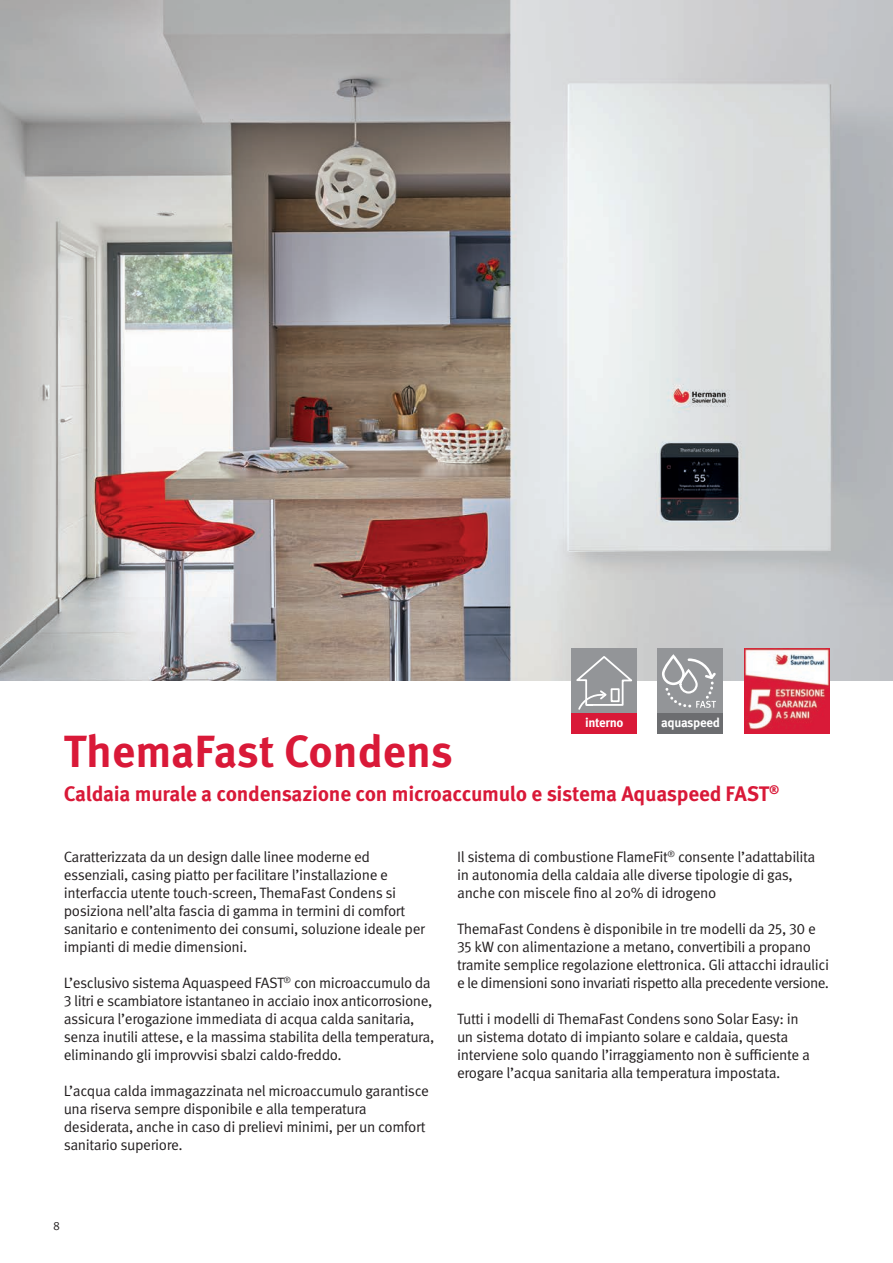
<style>
.page{position:relative;width:893px;height:1263px;background:#fff}
.page>*{position:absolute;margin:0;border:0;box-sizing:border-box;transform-origin:0 0}
.t1{font:700 45px "Meta Pro";color:#d91938}
.t2{font:700 21px "Meta Pro";letter-spacing:-.015em;color:#d91938}
.t3{font:15px/18px "Meta Pro Norm";letter-spacing:-.025em;color:#231f20}
.t4{font:700 12.9px "Meta Pro";letter-spacing:-.025em;color:#fff}
.t5{font:12px "Meta Pro Norm";color:#231f20}
</style>
<div class="page">
<img style="left:0;top:0;width:893px;height:680px">
<div style="left:658px;top:648px;width:65px;height:65px;background:#939598"></div>
<div style="left:658px;top:713px;width:65px;height:20px;background:#6c6d70"></div>
<div style="left:662px;top:655px;width:23px;height:30px;border:3px solid #fff;border-radius:10px"></div>
<svg style="left:663px;top:657px;width:53px;height:51px"></svg>
<div style="left:572px;top:648px;width:65px;height:65px;background:#939598"></div>
<div style="left:572px;top:713px;width:65px;height:20px;background:#d91938"></div>
<svg style="left:576px;top:656px;width:56px;height:54px"></svg>
<img style="left:744px;top:648px;width:85px;height:85px">
<p class="t4" style="left:585px;top:712px;width:40px">interno</p>
<p class="t4" style="left:661px;top:712px;width:60px">aquaspeed</p>
<h1 class="t1" style="left:64px;top:717px;width:391px">ThemaFast Condens</h1>
<h2 class="t2" style="left:64px;top:778px;width:717px">Caldaia murale a condensazione con microaccumulo e sistema Aquaspeed FAST<sup>®</sup></h2>
<p class="t3" style="left:64px;top:847px;width:363px">Caratterizzata da un design dalle linee moderne ed essenziali, casing piatto per facilitare l’installazione e interfaccia utente touch-screen, ThemaFast Condens si posiziona nell’alta fascia di gamma in termini di comfort sanitario e contenimento dei consumi, soluzione ideale per impianti di medie dimensioni.</p>
<p class="t3" style="left:64px;top:973px;width:372px">L’esclusivo sistema Aquaspeed FAST<sup>®</sup> con microaccumulo da 3 litri e scambiatore istantaneo in acciaio inox anticorrosione, assicura l’erogazione immediata di acqua calda sanitaria, senza inutili attese, e la massima stabilita della temperatura, eliminando gli improvvisi sbalzi caldo-freddo.</p>
<p class="t3" style="left:64px;top:1081px;width:367px">L’acqua calda immagazzinata nel microaccumulo garantisce una riserva sempre disponibile e alla temperatura desiderata, anche in caso di prelievi minimi, per un comfort sanitario superiore.</p>
<p class="t3" style="left:457px;top:847px;width:360px">Il sistema di combustione FlameFit<sup>®</sup> consente l’adattabilita in autonomia della caldaia alle diverse tipologie di gas, anche con miscele fino al 20% di idrogeno</p>
<p class="t3" style="left:457px;top:919px;width:374px">ThemaFast Condens è disponibile in tre modelli da 25, 30 e 35 kW con alimentazione a metano, convertibili a propano tramite semplice regolazione elettronica. Gli attacchi idraulici e le dimensioni sono invariati rispetto alla precedente versione.</p>
<p class="t3" style="left:457px;top:1009px;width:354px">Tutti i modelli di ThemaFast Condens sono Solar Easy: in un sistema dotato di impianto solare e caldaia, questa interviene solo quando l’irraggiamento non è sufficiente a erogare l’acqua sanitaria alla temperatura impostata.</p>
<p class="t5" style="left:53px;top:1216px;width:8px">8</p>
</div>
